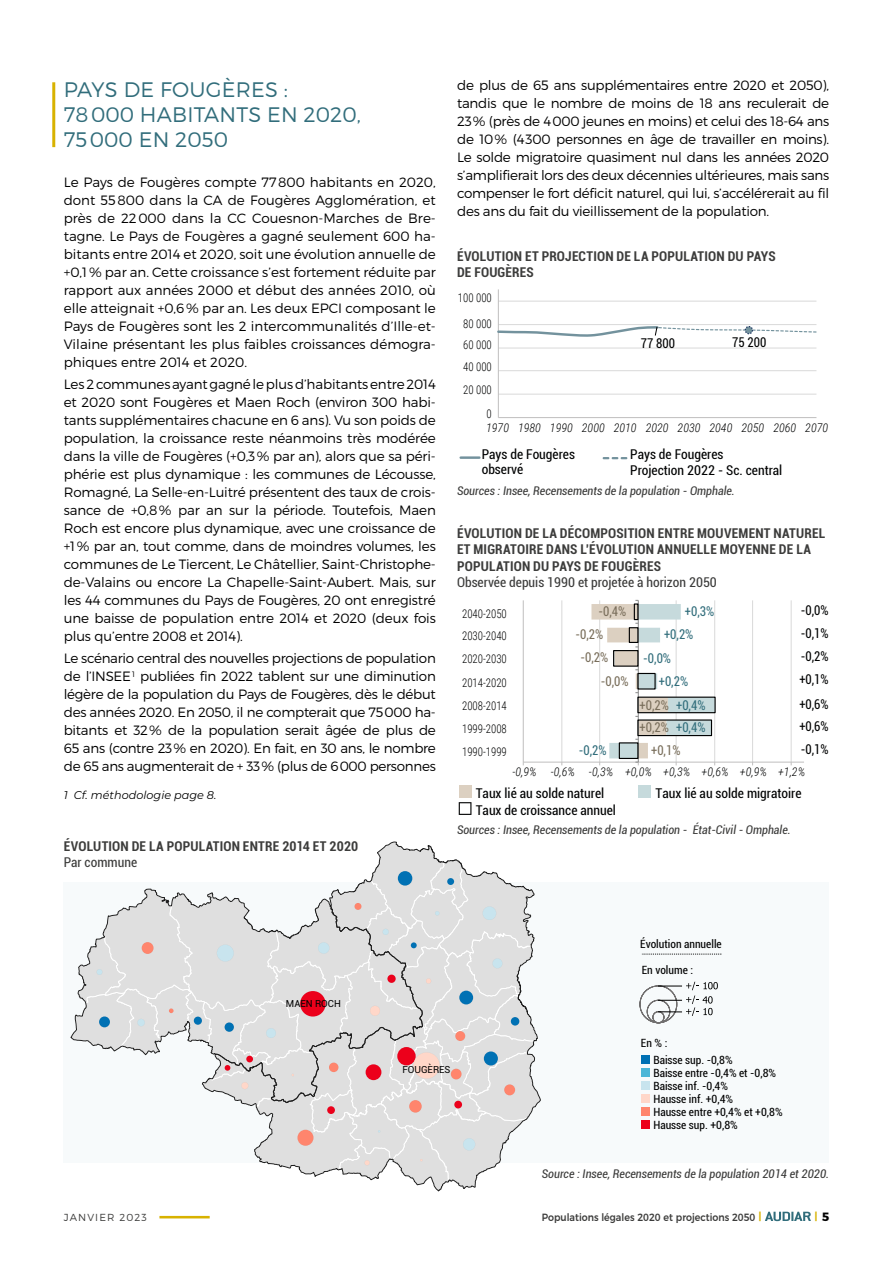
<style>
.page{position:relative;width:893px;height:1263px;background:#fff}
.page>*{position:absolute;margin:0;border:0;box-sizing:border-box;transform-origin:0 0}
.T2{font:300 21px/25.2px "Montserrat";letter-spacing:.01em;color:#316d7b}
.texte_courant{font:300 13.5px/18px "Montserrat";letter-spacing:-.02em;color:#000;text-align:justify}
.Titre_graphe{font:700 condensed 13.5px/16.2px "Roboto";letter-spacing:.015em;color:#3c3c3b}
.t1{font:condensed 13.5px/15px "Roboto";color:#010202}
.Sous-titre_graphe{font:condensed 13.5px "Roboto";color:#3c3c3b}
.t2{font:condensed 13.5px "Roboto";color:#010202;scale:.9 1}
.t3{font:condensed 13.5px/22.5px "Roboto";color:#796e5b;text-align:center;scale:.9 1}
.t4{font:condensed 13.5px "Roboto";color:#316d7b;scale:.9 1}
.source{font:italic condensed 12px "Roboto";color:#3c3c3b}
.t5{font:italic 300 12px "Roboto Condensed";color:#010202}
.t6{font:300 12px/23.1px "Roboto Condensed";color:#010202;text-align:center;scale:.9 1}
.t7{font:condensed 11.4px/13px "Roboto";color:#000}
.Note_de_bas_de_page{font:italic 11.25px "Montserrat";color:#000}
.t8{font:500 10.5px "Montserrat";color:#3c3c3b;scale:.9 1}
.t9{font:700 10.5px "Montserrat";color:#d8b200}
.t10{font:300 10.2px "Montserrat";letter-spacing:.11em;color:#3c3c3b}
.t11{font:9.75px "Roboto";color:#000}
.s1{font-weight:700;color:#d8b200}
.s2{font-size:12px;color:#000}
</style>
<div class="page">
<hr style="left:52px;top:82px;width:3px;height:65px;background:#d8b200">
<div style="left:64px;top:882px;width:765px;height:281px;background:#f7fafb"></div>
<svg style="left:70px;top:841px;width:471px;height:350px"></svg>
<div style="left:641px;top:1055px;width:8px;height:8px;background:#0071b4"></div>
<div style="left:641px;top:1068px;width:8px;height:8px;background:#4cb6d7"></div>
<div style="left:641px;top:1082px;width:8px;height:8px;background:#c8e4ee"></div>
<div style="left:641px;top:1095px;width:8px;height:8px;background:#ffd7c9"></div>
<div style="left:641px;top:1108px;width:8px;height:8px;background:#ff856d"></div>
<div style="left:641px;top:1121px;width:8px;height:8px;background:#ec001b"></div>
<svg style="left:641px;top:954px;width:81px;height:1px"></svg>
<svg style="left:640px;top:982px;width:78px;height:41px"></svg>
<hr style="left:461px;top:456px;width:18px;height:3px;background:#73929d">
<svg style="left:603px;top:457px;width:24px;height:2px"></svg>
<hr style="left:498px;top:394px;width:318px;height:1px;background:#d9d9d9">
<hr style="left:498px;top:370px;width:318px;height:1px;background:#d9d9d9">
<hr style="left:498px;top:348px;width:318px;height:1px;background:#d9d9d9">
<hr style="left:498px;top:324px;width:318px;height:1px;background:#d9d9d9">
<hr style="left:498px;top:301px;width:318px;height:1px;background:#d9d9d9">
<hr style="left:498px;top:289px;width:1px;height:129px;background:#bfbebe">
<hr style="left:498px;top:417px;width:318px;height:1px;background:#bfbebe">
<svg style="left:497px;top:326px;width:320px;height:11px"></svg>
<div style="left:745px;top:327px;width:7px;height:7px;background:#73929d;border-radius:50%"></div>
<div style="left:745px;top:326px;width:8px;height:8px;border:1px dashed #203863;border-radius:50%"></div>
<div style="left:459px;top:785px;width:12px;height:13px;background:#dcd0c1"></div>
<div style="left:638px;top:785px;width:12px;height:13px;background:#c6dadc"></div>
<svg style="left:459px;top:802px;width:12px;height:13px"></svg>
<hr style="left:562px;top:600px;width:1px;height:162px;background:#d9d9d9">
<hr style="left:752px;top:600px;width:1px;height:162px;background:#d9d9d9">
<hr style="left:791px;top:600px;width:1px;height:162px;background:#d9d9d9">
<hr style="left:523px;top:762px;width:281px;height:1px;background:#bfbebe">
<hr style="left:523px;top:600px;width:1px;height:162px;background:#bfbebe">
<svg style="left:591px;top:600px;width:125px;height:165px"></svg>
<hr style="left:159px;top:1216px;width:51px;height:2px;background:#d8b200">
<svg style="left:765px;top:1212px;width:46px;height:9px"></svg>
<p class="T2" style="left:64px;top:76px;width:299px">PAYS DE FOUGÈRES :<br>78000 HABITANTS EN 2020,<br>75000 EN 2050</p>
<p class="texte_courant" style="left:64px;top:173px;width:374px">Le Pays de Fougères compte 77800 habitants en 2020, dont 55800 dans la CA de Fougères Agglomération, et près de 22000 dans la CC Couesnon-Marches de Bre&shy;tagne. Le Pays de Fougères a gagné seulement 600 ha&shy;bitants entre 2014 et 2020, soit une évolution annuelle de +0,1% par an. Cette croissance s’est fortement réduite par rapport aux années 2000 et début des années 2010, où elle atteignait +0,6% par an. Les deux EPCI composant le Pays de Fougères sont les 2 intercommunalités d’Ille-et-Vilaine présentant les plus faibles croissances démogra&shy;phiques entre 2014 et 2020.</p>
<p class="texte_courant" style="left:64px;top:375px;width:374px">Les 2 communes ayant gagné le plus d’habitants entre 2014 et 2020 sont Fougères et Maen Roch (environ 300 habi&shy;tants supplémentaires chacune en 6 ans). Vu son poids de population, la croissance reste néanmoins très modérée dans la ville de Fougères (+0,3% par an), alors que sa péri&shy;phérie est plus dynamique : les communes de Lécousse, Romagné, La Selle-en-Luitré présentent des taux de crois&shy;sance de +0,8% par an sur la période. Toutefois, Maen Roch est encore plus dynamique, avec une croissance de +1% par an, tout comme, dans de moindres volumes, les communes de Le Tiercent, Le Châtellier, Saint-Christophe&shy;de-Valains ou encore La Chapelle-Saint-Aubert. Mais, sur les 44 communes du Pays de Fougères, 20 ont enregistré une baisse de population entre 2014 et 2020 (deux fois plus qu’entre 2008 et 2014).</p>
<p class="texte_courant" style="left:64px;top:649px;width:374px">Le scénario central des nouvelles projections de population de l’INSEE <sup>1</sup> publiées fin 2022 tablent sur une diminution légère de la population du Pays de Fougères, dès le début des années 2020. En 2050, il ne compterait que 75000 ha&shy;bitants et 32% de la population serait âgée de plus de 65 ans (contre 23% en 2020). En fait, en 30 ans, le nombre de 65 ans augmenterait de + 33% (plus de 6000 personnes</p>
<p class="Note_de_bas_de_page" style="left:64px;top:788px;width:154px">1 Cf. méthodologie page 8.</p>
<p class="Titre_graphe" style="left:64px;top:837px;width:296px">ÉVOLUTION DE LA POPULATION ENTRE 2014 ET 2020</p>
<p class="Sous-titre_graphe" style="left:64px;top:853px;width:75px">Par commune</p>
<p class="texte_courant" style="left:457px;top:76px;width:374px">de plus de 65 ans supplémentaires entre 2020 et 2050), tandis que le nombre de moins de 18 ans reculerait de 23% (près de 4000 jeunes en moins) et celui des 18-64 ans de 10% (4300 personnes en âge de travailler en moins).<br>Le solde migratoire quasiment nul dans les années 2020 s’amplifierait lors des deux décennies ultérieures, mais sans compenser le fort déficit naturel, qui lui, s’accélérerait au fil des ans du fait du vieillissement de la population.</p>
<p class="Titre_graphe" style="left:457px;top:248px;width:320px">ÉVOLUTION ET PROJECTION DE LA POPULATION DU PAYS<br>DE FOUGÈRES</p>
<p class="t6" style="left:458px;top:285px;width:39px;line-height:25.5px">100 000<br>80 000</p>
<p class="t6" style="left:463px;top:332px;width:33px;text-align:right">60 000<br>40 000<br>20 000<br>0</p>
<p class="t5" style="left:486px;top:420px;width:343px">1970 1980 1990 2000 2010 2020 2030 2040 2050 2060 2070</p>
<p class="t1" style="left:482px;top:446px;width:95px">Pays de Fougères observé</p>
<p class="t1" style="left:630px;top:446px;width:154px;line-height:16.2px">Pays de Fougères<br>Projection 2022 - Sc. central</p>
<p class="t6" style="left:459px;top:313px;width:39px;line-height:25.5px">100 000<br>80 000</p>
<p class="t6" style="left:464px;top:360px;width:33px;text-align:left">60 000<br>40 000</p>
<p class="t2" style="left:641px;top:334px;width:39px">77 800</p>
<p class="t2" style="left:732px;top:333px;width:39px">75 200</p>
<p class="t5" style="left:487px;top:448px;width:343px">1970 1980 1990 2000 2010 2020 2030 2040 2050 2060 2070</p>
<p class="t1" style="left:483px;top:489px;width:43px">observé</p>
<p class="Titre_graphe" style="left:457px;top:525px;width:370px">ÉVOLUTION DE LA DÉCOMPOSITION ENTRE MOUVEMENT NATUREL<br>ET MIGRATOIRE DANS L’ÉVOLUTION ANNUELLE MOYENNE DE LA<br>POPULATION DU PAYS DE FOUGÈRES</p>
<p class="Sous-titre_graphe" style="left:457px;top:573px;width:261px">Observée depuis 1990 et projetée à horizon 2050</p>
<p class="source" style="left:457px;top:483px;width:279px">Sources : Insee, Recensements de la population - Omphale.</p>
<p class="t6" style="left:462px;top:601px;width:51px">2040-2050</p>
<p class="t3" style="left:598px;top:600px;width:32px">-0,4%</p>
<p class="t4" style="left:685px;top:602px;width:34px">+0,3%</p>
<p class="t2" style="left:801px;top:600px;width:32px">-0,0%</p>
<p class="t6" style="left:462px;top:624px;width:51px">2030-2040</p>
<p class="t6" style="left:462px;top:647px;width:51px">2020-2030</p>
<p class="t3" style="left:575px;top:623px;width:38px">-0,2% -0,2%</p>
<p class="t4" style="left:664px;top:625px;width:34px">+0,2%</p>
<p class="t4" style="left:643px;top:649px;width:32px">-0,0%</p>
<p class="t2" style="left:801px;top:623px;width:32px">-0,1%</p>
<p class="t2" style="left:801px;top:647px;width:32px">-0,2%</p>
<p class="t6" style="left:462px;top:670px;width:51px">2014-2020</p>
<p class="t3" style="left:601px;top:669px;width:32px">-0,0%</p>
<p class="t4" style="left:659px;top:672px;width:34px">+0,2%</p>
<p class="t2" style="left:799px;top:670px;width:34px">+0,1%</p>
<p class="t6" style="left:462px;top:694px;width:51px">2008-2014</p>
<p class="t3" style="left:640px;top:693px;width:34px">+0,2%</p>
<p class="t4" style="left:676px;top:695px;width:34px">+0,4%</p>
<p class="t2" style="left:799px;top:694px;width:34px">+0,6%</p>
<p class="t6" style="left:462px;top:716px;width:51px">1999-2008</p>
<p class="t3" style="left:640px;top:716px;width:34px">+0,2%</p>
<p class="t4" style="left:676px;top:718px;width:34px">+0,4%</p>
<p class="t2" style="left:799px;top:717px;width:34px">+0,6%</p>
<p class="t6" style="left:462px;top:740px;width:51px">1990-1999</p>
<p class="t4" style="left:579px;top:741px;width:32px">-0,2%</p>
<p class="t3" style="left:651px;top:739px;width:34px">+0,1%</p>
<p class="t2" style="left:801px;top:739px;width:32px">-0,1%</p>
<p class="t5" style="left:512px;top:763px;width:294px">-0,9% -0,6% -0,3% +0,0% +0,3% +0,6% +0,9% +1,2%</p>
<p class="t1" style="left:476px;top:785px;width:130px">Taux lié au solde naturel</p>
<p class="t1" style="left:655px;top:785px;width:147px">Taux lié au solde migratoire</p>
<p class="t1" style="left:476px;top:802px;width:142px">Taux de croissance annuel</p>
<p class="source" style="left:457px;top:821px;width:335px">Sources : Insee, Recensements de la population - État-Civil - Omphale.</p>
<p class="t11" style="left:286px;top:997px;width:57px">MAEN ROCH</p>
<p class="t7" style="left:640px;top:937px;width:83px">Évolution annuelle</p>
<p class="t7" style="left:642px;top:963px;width:53px">En volume :</p>
<p class="t11" style="left:402px;top:1063px;width:50px">FOUGÈRES</p>
<p class="t7" style="left:653px;top:1034px;width:81px;line-height:16.5px;text-indent:-12px">En % :<br>Baisse sup. -0,8%</p>
<p class="t7" style="left:653px;top:1065px;width:131px">Baisse entre -0,4% et -0,8%<br>Baisse inf. -0,4%<br>Hausse inf. +0,4%<br>Hausse entre +0,4% et +0,8%<br>Hausse sup. +0,8%</p>
<p class="source" style="left:542px;top:1166px;width:289px">Source : Insee, Recensements de la population 2014 et 2020.</p>
<p class="t10" style="left:64px;top:1211px;width:84px">JANVIER 2023</p>
<p class="t8" style="left:542px;top:1209px;width:246px">Populations légales 2020 et projections 2050 <span class="s1">|</span></p>
<p class="t9" style="left:814px;top:1207px;width:16px">| <span class="s2">5</span></p>
</div>
